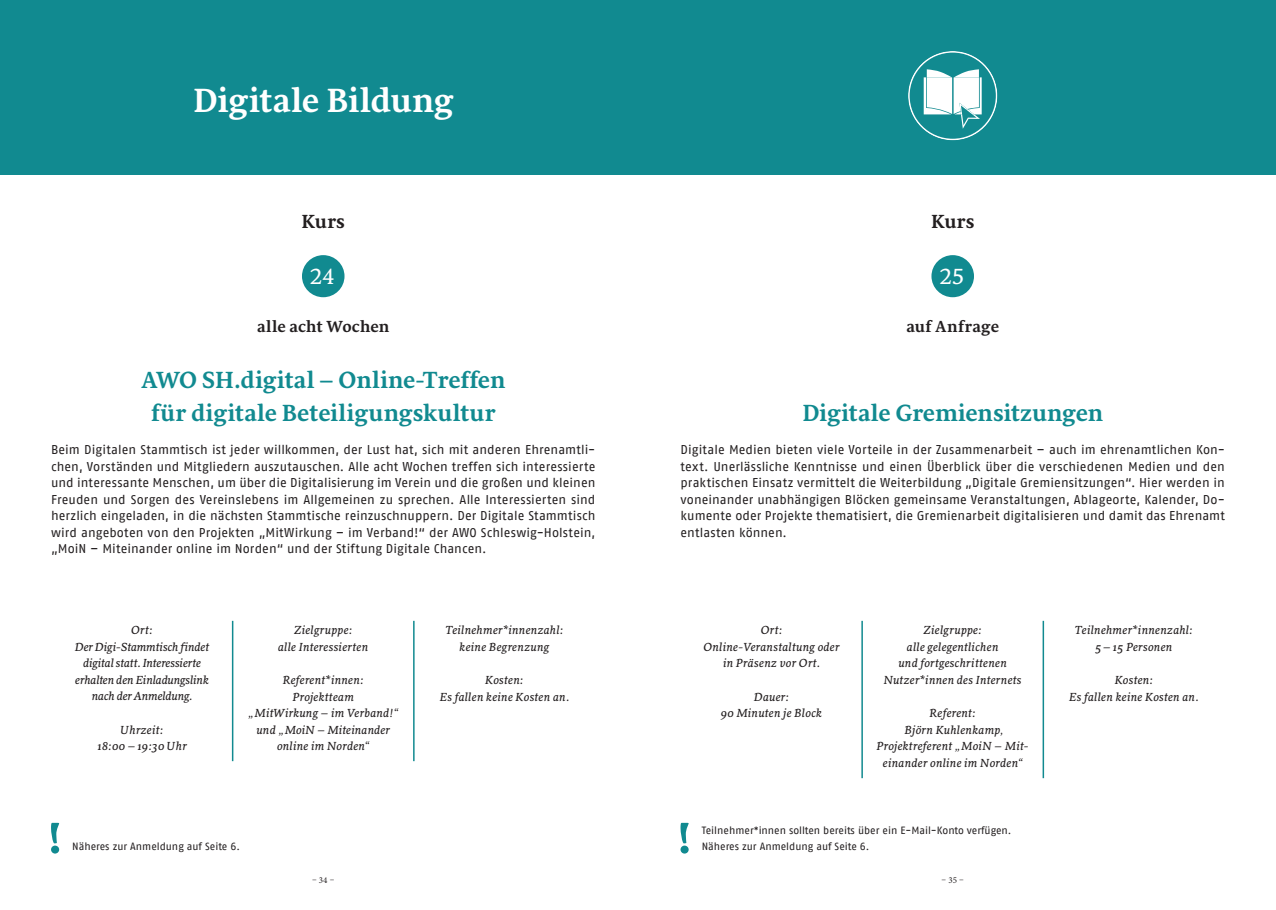
<style>
.page{position:relative;width:1276px;height:910px;background:#fff}
.page>*{position:absolute;margin:0;border:0;box-sizing:border-box;transform-origin:0 0}
.t1{font:700 34.5px "Sirba";letter-spacing:-.005em;color:#fff}
.t2{font:700 24px/33px "Sirba";color:#118a90;text-align:center}
.t3{font:22.5px "Sirba";color:#fff}
.t4{font:700 19.5px "Sirba";letter-spacing:.01em;color:#231f20}
.t5{font:700 16.5px "Sirba";letter-spacing:.015em;color:#231f20}
.t6{font:12.75px/16.5px "AWO Fago Office";letter-spacing:.005em;color:#231f20;text-align:justify}
.t7{font:italic 12px/16.5px "Sirba";letter-spacing:.01em;color:#231f20;text-align:center}
.t8{font:italic 12px/16.5px "Sirba";letter-spacing:-.015em;color:#231f20;text-align:center}
.t9{font:10.5px/16.5px "AWO Fago Office";color:#231f20}
.t10{font:9px "Minion Pro";color:#231f20}
</style>
<div class="page">
<div style="left:638px;top:0;width:638px;height:174px;background:#118a90"></div>
<div style="left:0;top:0;width:638px;height:174px;background:#118a90"></div>
<svg style="left:908px;top:51px;width:89px;height:89px"></svg>
<svg style="left:51px;top:822px;width:8px;height:32px"></svg>
<hr style="left:232px;top:621px;width:1px;height:140px;background:#118a90">
<hr style="left:413px;top:621px;width:1px;height:140px;background:#118a90">
<div style="left:302px;top:255px;width:42px;height:42px;background:#118a90;border-radius:50%"></div>
<svg style="left:680px;top:822px;width:8px;height:32px"></svg>
<hr style="left:861px;top:621px;width:2px;height:157px;background:#118a90">
<hr style="left:1042px;top:621px;width:2px;height:157px;background:#118a90">
<div style="left:931px;top:255px;width:43px;height:42px;background:#118a90;border-radius:50%"></div>
<h1 class="t1" style="left:193px;top:73px;width:262px">Digitale Bildung</h1>
<h3 class="t4" style="left:302px;top:206px;width:45px">Kurs</h3>
<h3 class="t4" style="left:931px;top:206px;width:45px">Kurs</h3>
<h3 class="t3" style="left:309px;top:260px;width:27px">24</h3>
<p class="t5" style="left:257px;top:313px;width:134px">alle acht Wochen</p>
<h2 class="t2" style="left:141px;top:364px;width:365px">AWO SH.digital – Online-Treffen für digitale Beteiligungskultur</h2>
<p class="t6" style="left:51px;top:441px;width:546px">Beim Digitalen Stammtisch ist jeder willkommen, der Lust hat, sich mit anderen Ehrenamtli&shy;chen, Vorständen und Mitgliedern auszutauschen. Alle acht Wochen treffen sich interessierte und interessante Menschen, um über die Digitalisierung im Verein und die großen und kleinen Freuden und Sorgen des Vereinslebens im Allgemeinen zu sprechen. Alle Interessierten sind herzlich eingeladen, in die nächsten Stammtische reinzuschnuppern. Der Digitale Stammtisch wird angeboten von den Projekten „MitWirkung – im Verband!“ der AWO Schleswig-Holstein, „MoiN – Miteinander online im Norden“ und der Stiftung Digitale Chancen.</p>
<p class="t8" style="left:75px;top:621px;width:136px">Ort:<br>Der Digi-Stammtisch findet digital statt. Interessierte erhalten den Einladungslink nach der Anmeldung.</p>
<p class="t7" style="left:97px;top:721px;width:91px">Uhrzeit:<br>18:00 –19:30 Uhr</p>
<p class="t7" style="left:278px;top:621px;width:92px">Zielgruppe:<br>alle Interessierten</p>
<p class="t7" style="left:248px;top:671px;width:151px">Referent*innen:<br>Projektteam<br>„MitWirkung – im Verband!“ und „MoiN – Miteinander online im Norden“</p>
<p class="t9" style="left:72px;top:838px;width:169px">Näheres zur Anmeldung auf Seite 6.</p>
<p class="t7" style="left:445px;top:621px;width:120px">Teilnehmer*innenzahl: keine Begrenzung</p>
<p class="t7" style="left:440px;top:671px;width:131px">Kosten:<br>Es fallen keine Kosten an.</p>
<h3 class="t3" style="left:939px;top:260px;width:27px">25</h3>
<p class="t5" style="left:906px;top:313px;width:94px">auf Anfrage</p>
<h2 class="t2" style="left:802px;top:397px;width:302px">Digitale Gremiensitzungen</h2>
<p class="t6" style="left:680px;top:441px;width:546px">Digitale Medien bieten viele Vorteile in der Zusammenarbeit – auch im ehrenamtlichen Kon&shy;text. Unerlässliche Kenntnisse und einen Überblick über die verschiedenen Medien und den praktischen Einsatz vermittelt die Weiterbildung „Digitale Gremiensitzungen“. Hier werden in voneinander unabhängigen Blöcken gemeinsame Veranstaltungen, Ablageorte, Kalender, Do&shy;kumente oder Projekte thematisiert, die Gremienarbeit digitalisieren und damit das Ehrenamt entlasten können.</p>
<p class="t7" style="left:703px;top:621px;width:138px">Ort:<br>Online-Veranstaltung oder in Präsenz vor Ort.</p>
<p class="t7" style="left:721px;top:688px;width:102px">Dauer:<br>90 Minuten je Block</p>
<p class="t7" style="left:883px;top:621px;width:139px">Zielgruppe:<br>alle gelegentlichen<br>und fortgeschrittenen<br>Nutzer*innen des Internets</p>
<p class="t7" style="left:876px;top:704px;width:154px">Referent:<br>Björn Kuhlenkamp,<br>Projektreferent „MoiN – Mit&shy;einander online im Norden“</p>
<p class="t9" style="left:702px;top:821px;width:311px">Teilnehmer*innen sollten bereits über ein E-Mail-Konto verfügen.<br>Näheres zur Anmeldung auf Seite 6.</p>
<p class="t7" style="left:1075px;top:621px;width:120px">Teilnehmer*innenzahl:<br>5–15 Personen</p>
<p class="t7" style="left:1069px;top:671px;width:131px">Kosten:<br>Es fallen keine Kosten an.</p>
<p class="t10" style="left:312px;top:874px;width:24px">– 34 –</p>
<p class="t10" style="left:941px;top:874px;width:24px">– 35 –</p>
</div>
